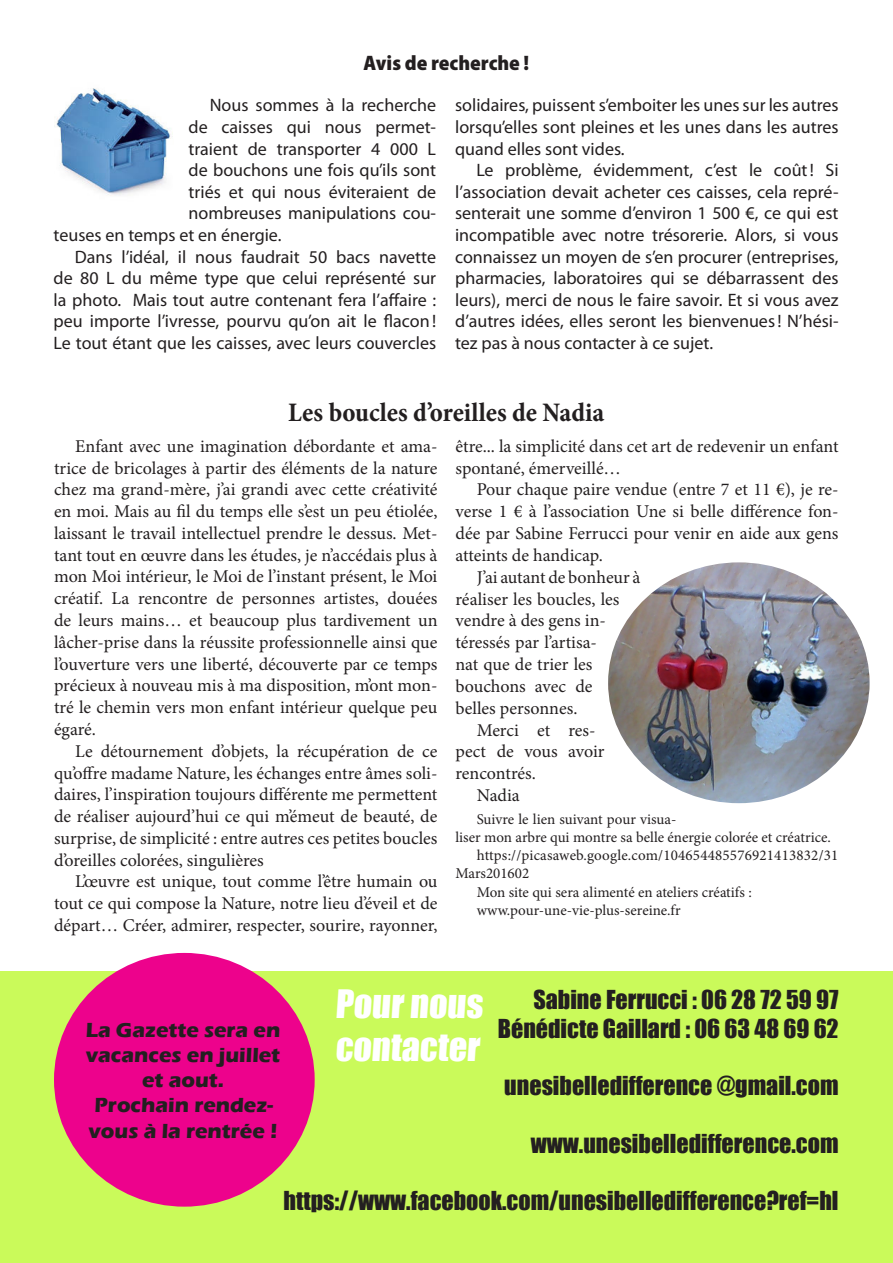
<style>
.page{position:relative;width:893px;height:1263px;background:#fff}
.page>*{position:absolute;margin:0;border:0;box-sizing:border-box;transform-origin:0 0}
.t1{font:36px/43.2px "Impact";color:#fff}
.t2{font:700 condensed 27px "Minion Pro";color:#231f20}
.t3{font:24px "Impact";color:#231f20}
.t4{font:700 21px/25.2px "Eras ITC";color:#231f20;text-align:center}
.t5{font:900 semi-condensed 21px "Myriad Pro";color:#231f20}
.t6{font:18px/21.8px "Minion Pro";color:#231f20;text-align:justify}
.t7{font:18px/21.6px "Myriad Pro";color:#231f20;text-align:justify}
.t8{font:15px/18.3px "Minion Pro";color:#231f20}
</style>
<div class="page">
<div style="left:0;top:972px;width:893px;height:291px;background:#cafa5a"></div>
<div style="left:54px;top:953px;width:261px;height:253px;background:#ed028c;border-radius:50%"></div>
<img style="left:608px;top:562px;width:262px;height:241px">
<img style="left:54px;top:88px;width:119px;height:108px">
<p class="t5" style="left:364px;top:51px;width:167px">Avis de recherche !</p>
<p class="t7" style="left:210px;top:94px;width:228px">Nous sommes à la recherche</p>
<p class="t7" style="left:189px;top:116px;width:249px">de caisses qui nous permet-</p>
<p class="t7" style="left:189px;top:137px;width:249px">traient de transporter 4 000 L</p>
<p class="t7" style="left:189px;top:159px;width:249px">de bouchons une fois qu’ils sont</p>
<p class="t7" style="left:189px;top:181px;width:249px">triés et qui nous éviteraient de</p>
<p class="t7" style="left:189px;top:202px;width:249px">nombreuses manipulations cou-</p>
<p class="t7" style="left:54px;top:224px;width:229px">teuses en temps et en énergie.</p>
<p class="t7" style="left:54px;top:245px;width:384px;text-indent:21px">Dans l’idéal, il nous faudrait 50 bacs navette de 80 L du même type que celui représenté sur la photo. Mais tout autre contenant fera l’affaire : peu importe l’ivresse, pourvu qu’on ait le flacon!<br>Le tout étant que les caisses, avec leurs couvercles</p>
<p class="t7" style="left:455px;top:94px;width:385px">solidaires, puissent s’emboiter les unes sur les autres lorsqu’elles sont pleines et les unes dans les autres quand elles sont vides.</p>
<p class="t7" style="left:455px;top:159px;width:385px;text-indent:21px">Le problème, évidemment, c’est le coût! Si l’association devait acheter ces caisses, cela repré&shy;senterait une somme d’environ 1 500 €, ce qui est incompatible avec notre trésorerie. Alors, si vous connaissez un moyen de s’en procurer (entreprises, pharmacies, laboratoires qui se débarrassent des leurs), merci de nous le faire savoir. Et si vous avez d’autres idées, elles seront les bienvenues! N’hési&shy;tez pas à nous contacter à ce sujet.</p>
<p class="t2" style="left:288px;top:394px;width:318px">Les boucles d’oreilles de Nadia</p>
<p class="t6" style="left:54px;top:435px;width:385px;text-indent:21px">Enfant avec une imagination débordante et ama&shy;trice de bricolages à partir des éléments de la nature chez ma grand-mère, j’ai grandi avec cette créativité en moi. Mais au fil du temps elle s’est un peu étiolée, laissant le travail intellectuel prendre le dessus. Met&shy;tant tout en œuvre dans les études, je n’accédais plus à mon Moi intérieur, le Moi de l’instant présent, le Moi créatif. La rencontre de personnes artistes, douées de leurs mains… et beaucoup plus tardivement un lâcher-prise dans la réussite professionnelle ainsi que l’ouverture vers une liberté, découverte par ce temps précieux à nouveau mis à ma disposition, m’ont mon&shy;tré le chemin vers mon enfant intérieur quelque peu égaré.</p>
<p class="t6" style="left:54px;top:740px;width:385px;text-indent:21px">Le détournement d’objets, la récupération de ce qu’offre madame Nature, les échanges entre âmes soli&shy;daires, l’inspiration toujours différente me permettent de réaliser aujourd’hui ce qui m’émeut de beauté, de surprise, de simplicité : entre autres ces petites boucles d’oreilles colorées, singulières</p>
<p class="t6" style="left:54px;top:871px;width:385px;text-indent:21px">L’œuvre est unique, tout comme l’être humain ou tout ce qui compose la Nature, notre lieu d’éveil et de départ… Créer, admirer, respecter, sourire, rayonner,</p>
<p class="t6" style="left:455px;top:435px;width:385px">être... la simplicité dans cet art de redevenir un enfant spontané, émerveillé…</p>
<p class="t6" style="left:455px;top:479px;width:385px;text-indent:21px">Pour chaque paire vendue (entre 7 et 11 €), je re&shy;verse 1 € à l’association Une si belle différence fon&shy;dée par Sabine Ferrucci pour venir en aide aux gens atteints de handicap.</p>
<p class="t6" style="left:455px;top:566px;width:187px;text-align:left;text-indent:21px">J’ai autant de bonheur à réaliser les boucles, les vendre à des gens in&shy;téressés par l’artisa-<br>nat que de trier les bouchons avec de<br>belles personnes.</p>
<p class="t6" style="left:455px;top:719px;width:151px;text-align:left;text-indent:21px">Merci et res&shy;pect de vous avoir rencontrés.</p>
<p class="t6" style="left:477px;top:784px;width:45px">Nadia</p>
<p class="t8" style="left:455px;top:810px;width:377px;text-indent:21px">Suivre le lien suivant pour visua-<br>liser mon arbre qui montre sa belle énergie colorée et créatrice.</p>
<p class="t8" style="left:455px;top:846px;width:384px;text-indent:21px">https://picasaweb.google.com/104654485576921413832/31<br>Mars201602</p>
<p class="t8" style="left:477px;top:883px;width:276px">Mon site qui sera alimenté en ateliers créatifs :</p>
<p class="t8" style="left:477px;top:901px;width:205px">www.pour-une-vie-plus-sereine.fr</p>
<p class="t3" style="left:533px;top:981px;width:307px">Sabine Ferrucci : 06 28 72 59 97</p>
<p class="t3" style="left:498px;top:1009px;width:342px">Bénédicte Gaillard : 06 63 48 69 62</p>
<p class="t3" style="left:504px;top:1067px;width:336px">unesibelledifference @gmail.com</p>
<p class="t3" style="left:531px;top:1125px;width:309px">www.unesibelledifference.com</p>
<p class="t3" style="left:284px;top:1182px;width:556px">https://www.facebook.com/unesibelledifference?ref=hl</p>
<p class="t1" style="left:335px;top:981px;width:153px">Pour nous contacter</p>
<p class="t4" style="left:86px;top:1017px;width:196px">La Gazette sera en vacances en juillet et aout.</p>
<p class="t4" style="left:89px;top:1093px;width:190px;text-align:left">Prochain rendez&shy;vous à la rentrée !</p>
</div>
